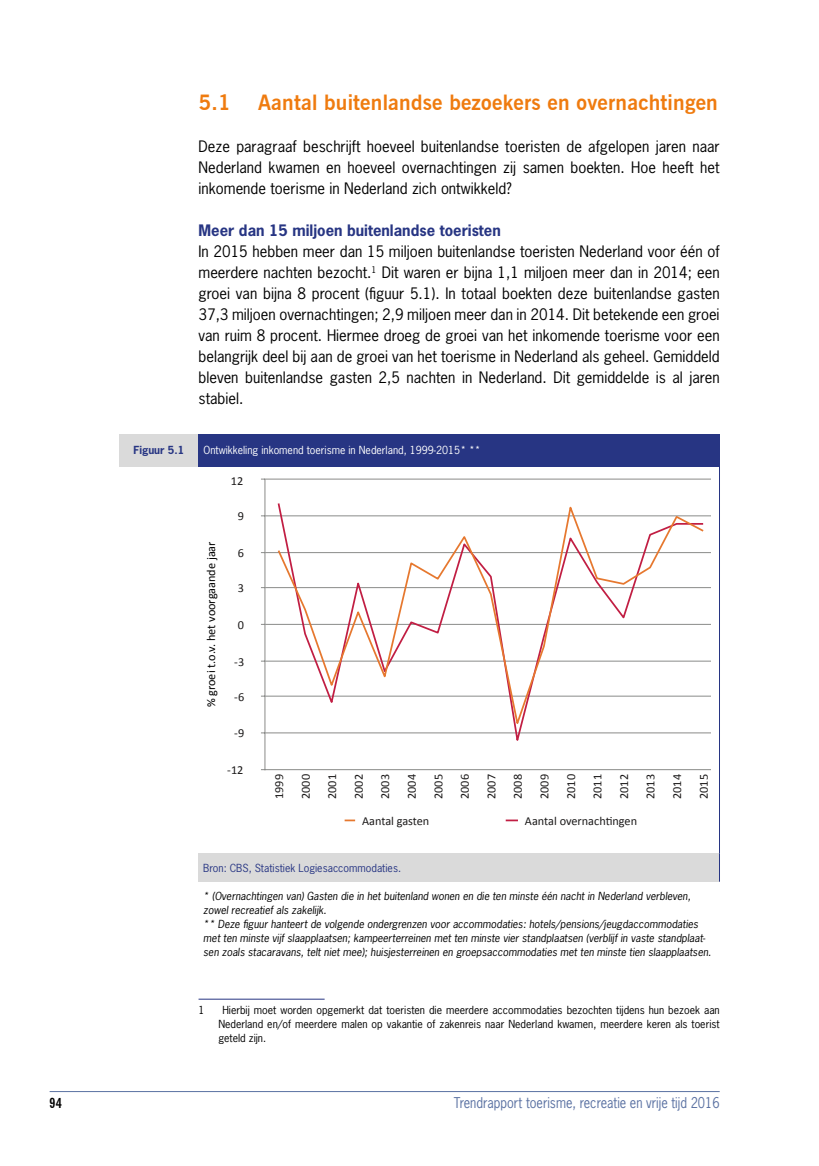
<style>
.page{position:relative;width:819px;height:1166px;background:#fff}
.page>*{position:absolute;margin:0;border:0;box-sizing:border-box;transform-origin:0 0}
.t1{font:300 63px "Helvetica";color:#000}
.t2{font:700 21px "News Gothic BT";letter-spacing:.01em;color:#ef7b0f}
.t3{font:14.88px/21px "News Gothic Std";color:#000;text-align:justify}
.t4{font:700 14.88px "News Gothic Std";color:#273583}
.t5{font:14px "News Gothic Std";color:#5a71a2;scale:.9 1}
.t6{font:700 condensed 14px "News Gothic BT";color:#000}
.t7{font:12.25px/26.6px "Calibri";color:#1b1919;text-align:justify}
.t8{font:12.25px "Calibri";color:#000}
.t9{font:italic 10.5px/14px "News Gothic Std";color:#000}
.t10{font:10.5px/14px "News Gothic Std";color:#000;text-align:justify}
.t11{font:10.5px "News Gothic Std";color:#fff}
.t12{font:10.5px "News Gothic Std";color:#273583}
.t13{font:700 10.5px "News Gothic Std";color:#273583}
</style>
<div class="page">
<hr style="left:50px;top:1091px;width:669px;height:1px;background:#5a71a2">
<hr style="left:198px;top:999px;width:126px;height:1px;background:#273583">
<div style="left:119px;top:433px;width:79px;height:33px;background:#dadada"></div>
<div style="left:198px;top:433px;width:521px;height:33px;background:#273583"></div>
<div style="left:198px;top:853px;width:521px;height:28px;background:#dadada"></div>
<hr style="left:719px;top:466px;width:1px;height:387px;background:#273583">
<svg style="left:719px;top:853px;width:1px;height:28px"></svg>
<hr style="left:266px;top:732px;width:444px;height:1px;background:#8a8b89">
<hr style="left:266px;top:696px;width:444px;height:1px;background:#8a8b89">
<hr style="left:266px;top:661px;width:444px;height:1px;background:#8a8b89">
<hr style="left:266px;top:624px;width:444px;height:1px;background:#8a8b89">
<hr style="left:266px;top:587px;width:444px;height:1px;background:#8a8b89">
<hr style="left:266px;top:552px;width:444px;height:1px;background:#8a8b89">
<hr style="left:266px;top:515px;width:444px;height:1px;background:#8a8b89">
<hr style="left:266px;top:479px;width:444px;height:1px;background:#8a8b89">
<hr style="left:264px;top:479px;width:1px;height:291px;background:#8a8b89">
<hr style="left:265px;top:769px;width:445px;height:1px;background:#8a8b89">
<svg style="left:276px;top:503px;width:428px;height:238px"></svg>
<svg style="left:276px;top:504px;width:429px;height:221px"></svg>
<svg style="left:344px;top:819px;width:11px;height:2px"></svg>
<svg style="left:505px;top:819px;width:13px;height:2px"></svg>
<h2 class="t2" style="left:198px;top:90px;width:34px">5.1</h2>
<h2 class="t2" style="left:258px;top:90px;width:461px">Aantal buitenlandse bezoekers en overnachtingen</h2>
<p class="t3" style="left:198px;top:136px;width:522px">Deze paragraaf beschrijft hoeveel buitenlandse toeristen de afgelopen jaren naar Nederland kwamen en hoeveel overnachtingen zij samen boekten. Hoe heeft het inkomende toerisme in Nederland zich ontwikkeld?</p>
<p class="t4" style="left:198px;top:221px;width:304px">Meer dan 15 miljoen buitenlandse toeristen</p>
<p class="t3" style="left:198px;top:241px;width:522px">In 2015 hebben meer dan 15 miljoen buitenlandse toeristen Nederland voor één of meerdere nachten bezocht.<sup>1</sup> Dit waren er bijna 1,1 miljoen meer dan in 2014; een groei van bijna 8 procent (figuur 5.1). In totaal boekten deze buitenlandse gasten 37,3 miljoen overnachtingen; 2,9 miljoen meer dan in 2014. Dit betekende een groei van ruim 8 procent. Hiermee droeg de groei van het inkomende toerisme voor een belangrijk deel bij aan de groei van het toerisme in Nederland als geheel. Gemiddeld bleven buitenlandse gasten 2,5 nachten in Nederland. Dit gemiddelde is al jaren stabiel.</p>
<h1 class="t1" style="left:190px;top:339px;width:89px">5.1</h1>
<p class="t13" style="left:133px;top:443px;width:52px">Figuur 5.1</p>
<p class="t11" style="left:203px;top:443px;width:278px">Ontwikkeling inkomend toerisme in Nederland, 1999-2015* **</p>
<p class="t7" style="left:231px;top:468px;width:14px">12</p>
<p class="t8" style="left:203px;top:707px;width:167px;rotate:-90deg">% groei t.o.v. het voorgaande jaar</p>
<p class="t7" style="left:238px;top:503px;width:8px">9</p>
<p class="t7" style="left:238px;top:540px;width:8px">6</p>
<p class="t7" style="left:238px;top:575px;width:8px">3</p>
<p class="t7" style="left:238px;top:611px;width:8px">0</p>
<p class="t7" style="left:234px;top:648px;width:11px">--‐3</p>
<p class="t7" style="left:234px;top:683px;width:11px">--‐6</p>
<p class="t7" style="left:234px;top:720px;width:11px">--‐9</p>
<p class="t7" style="left:227px;top:757px;width:18px">--‐12</p>
<p class="t7" style="left:266px;top:799px;width:26px;rotate:-90deg">1999<br>2000<br>2001<br>2002<br>2003<br>2004<br>2005<br>2006<br>2007<br>2008<br>2009<br>2010<br>2011<br>2012<br>2013<br>2014<br>2015</p>
<p class="t7" style="left:362px;top:807px;width:69px">Aantal gasten</p>
<p class="t7" style="left:525px;top:807px;width:114px">Aantal overnach-ngen</p>
<p class="t12" style="left:203px;top:861px;width:199px">Bron: CBS, Statistiek Logiesaccommodaties.</p>
<p class="t9" style="left:203px;top:889px;width:509px">* (Overnachtingen van) Gasten die in het buitenland wonen en die ten minste één nacht in Nederland verbleven, zowel recreatief als zakelijk.<br>** Deze figuur hanteert de volgende ondergrenzen voor accommodaties: hotels/pensions/jeugdaccommodaties met ten minste vijf slaapplaatsen; kampeerterreinen met ten minste vier standplaatsen (verblijf in vaste standplaat&shy;sen zoals stacaravans, telt niet mee); huisjesterreinen en groepsaccommodaties met ten minste tien slaapplaatsen.</p>
<p class="t10" style="left:198px;top:1002px;width:8px">1</p>
<p class="t10" style="left:218px;top:1002px;width:503px;text-indent:4px">Hierbij moet worden opgemerkt dat toeristen die meerdere accommodaties bezochten tijdens hun bezoek aan Nederland en/of meerdere malen op vakantie of zakenreis naar Nederland kwamen, meerdere keren als toerist geteld zijn.</p>
<p class="t6" style="left:50px;top:1094px;width:14px">94</p>
<p class="t5" style="left:454px;top:1094px;width:297px">Trendrapport toerisme, recreatie en vrije tijd 2016</p>
</div>
